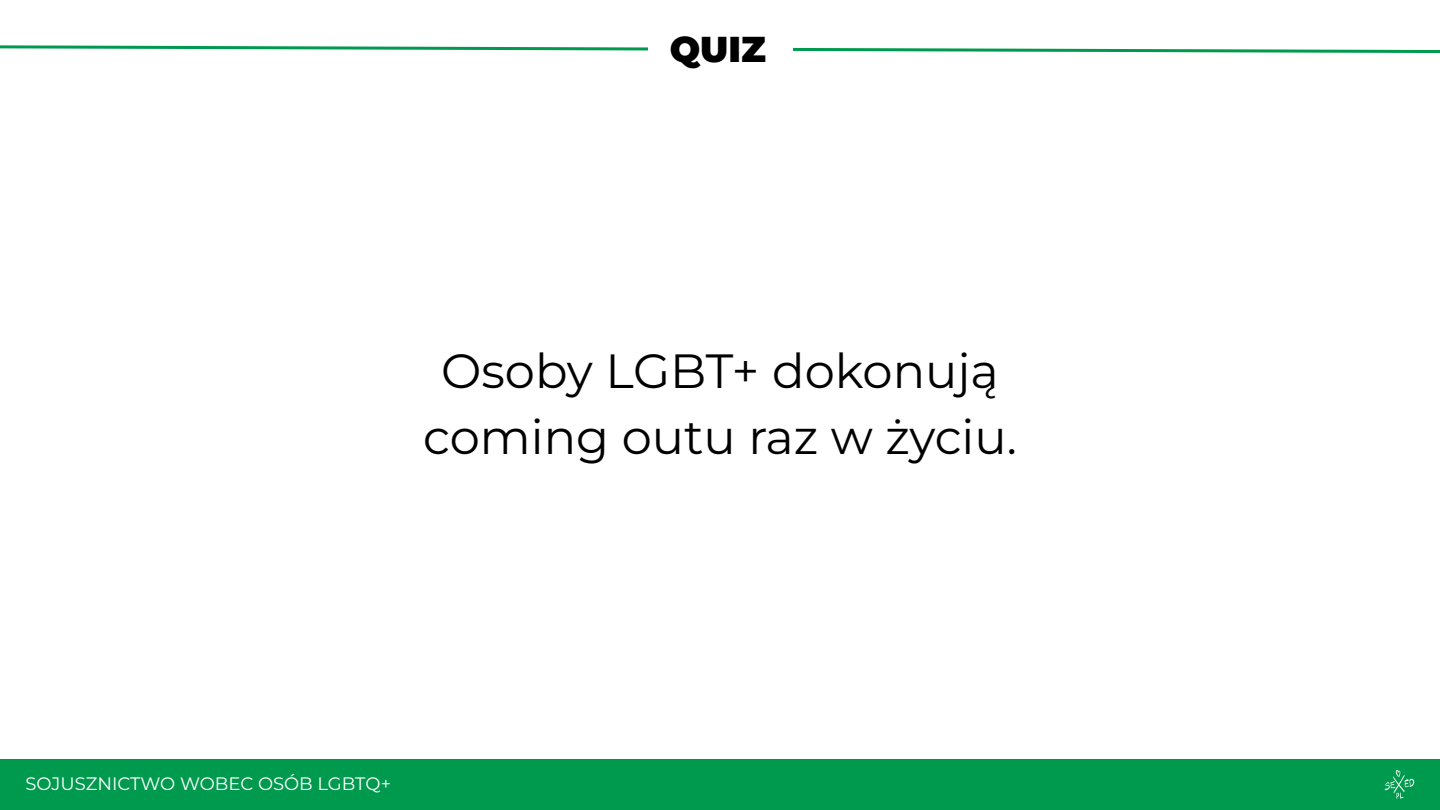
<style>
.page{position:relative;width:1440px;height:810px;background:#fff}
.page>*{position:absolute;margin:0;border:0;box-sizing:border-box;transform-origin:0 0}
.t1{font:48px/66.2px "Montserrat";color:#000;text-align:center}
.t2{font:900 36px "Montserrat";color:#000}
.t3{font:18px "Montserrat";color:#fff}
</style>
<div class="page">
<div style="left:0;top:759px;width:1440px;height:51px;background:#009a4e"></div>
<img style="left:1384px;top:770px;width:31px;height:29px">
<svg style="left:0;top:45px;width:1440px;height:8px"></svg>
<div style="left:648px;top:14px;width:144px;height:73px;background:#fff"></div>
<p class="t2" style="left:670px;top:27px;width:98px">QUIZ</p>
<p class="t1" style="left:423px;top:338px;width:595px">Osoby LGBT+ dokonują coming outu raz w życiu.</p>
<p class="t3" style="left:25px;top:772px;width:367px">SOJUSZNICTWO WOBEC OSÓB LGBTQ+</p>
</div>
